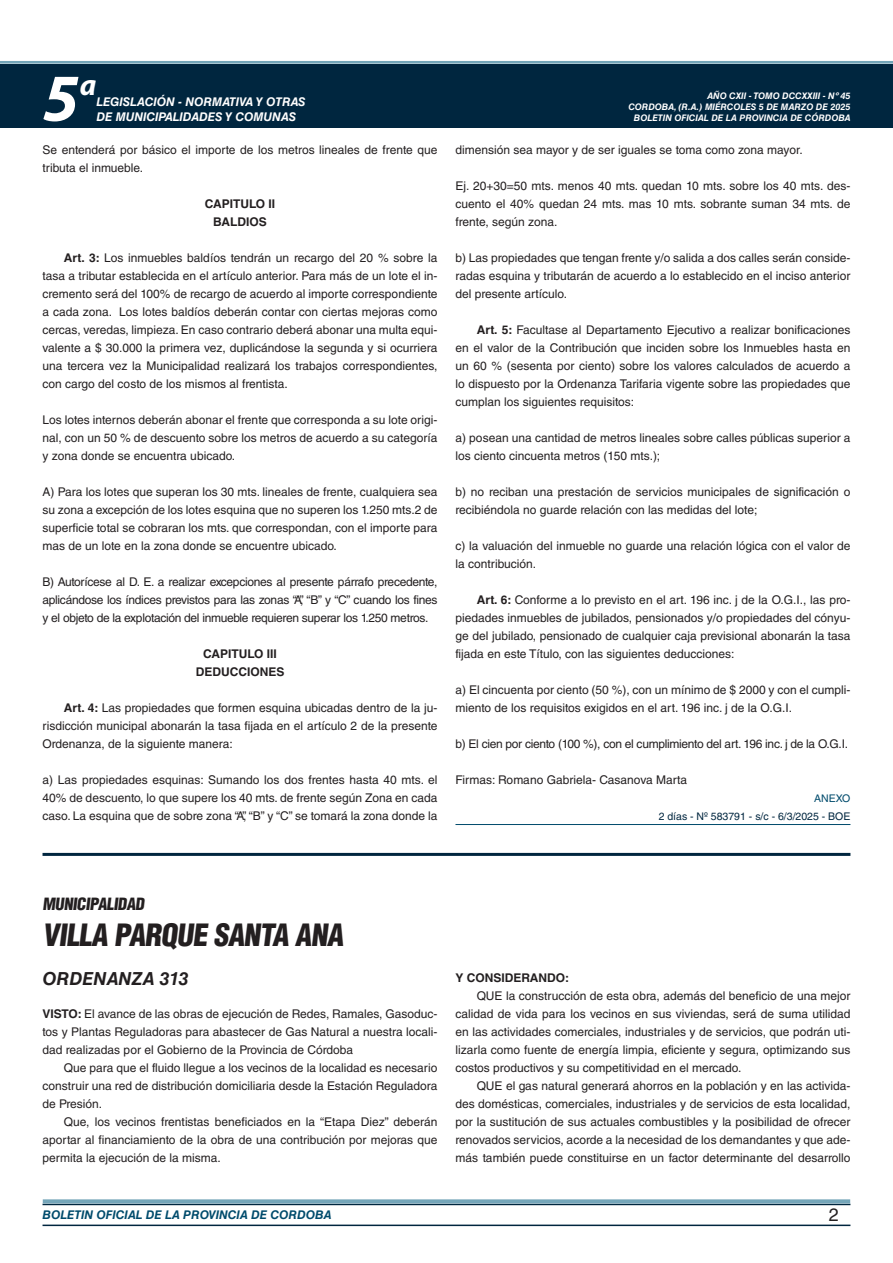
<style>
.page{position:relative;width:893px;height:1263px;background:#fff}
.page>*{position:absolute;margin:0;border:0;box-sizing:border-box;transform-origin:0 0}
.t1{font:italic 700 67.5px "Myriad Pro";color:#fff}
.BASE{font:900 condensed 30px "Helvetica LT Std";color:#231f20}
.t2{font:italic 700 30px "Myriad Pro";color:#fff}
.NOMBRE_DE_MINISTERIO{font:italic 700 18px "Helvetica LT Std";color:#231f20}
.t3{font:18px "Helvetica LT Std";color:#231f20}
.BASE-2{font:900 condensed 16.5px "Helvetica LT Std";color:#231f20}
.TEXTO_BASE{font:12px/18px "Helvetica LT Std";color:#231f20;text-align:justify}
.TEXTO_BASE-2{font:12px "Helvetica LT Std";letter-spacing:-.025em;color:#231f20}
.t4{font:italic 700 12px "Helvetica LT Std";color:#fff}
.RESUELVE{font:700 12px "Helvetica LT Std";color:#231f20}
.t5{font:italic 700 12px "Helvetica LT Std";color:#004b6c}
.TEXTO_BASE-3{font:700 12px "Helvetica LT Std";color:#231f20}
.FECHA_DE_VENCIMIENTO{font:10.5px "Helvetica LT Std";color:#00263f}
.ANEXO{font:10.5px "Helvetica LT Std";color:#004b6c}
.t6{font:italic 700 9px/10.8px "Helvetica LT Std";color:#fff;text-align:right}
.s1{font-weight:700}
</style>
<div class="page">
<div style="left:0;top:61px;width:893px;height:6px;background:#fff;opacity:.75"></div>
<div style="left:0;top:64px;width:893px;height:64px;background:#00263f"></div>
<hr style="left:43px;top:1224px;width:807px;height:2px;background:#00263f">
<div style="left:42px;top:1198px;width:809px;height:8px;background:#fff;opacity:.75"></div>
<hr style="left:455px;top:824px;width:395px;height:1px;background:#004b6c">
<hr style="left:43px;top:853px;width:807px;height:3px;background:#00263f">
<h1 class="t1" style="left:43px;top:54px;width:38px">5</h1>
<h2 class="t2" style="left:80px;top:66px;width:18px">a</h2>
<p class="t4" style="left:96px;top:95px;width:211px">LEGISLACIÓN - NORMATIVA Y OTRAS</p>
<p class="t4" style="left:96px;top:109px;width:201px">DE MUNICIPALIDADES Y COMUNAS</p>
<p class="TEXTO_BASE" style="left:43px;top:141px;width:396px">Se entenderá por básico el importe de los metros lineales de frente que tributa el inmueble.</p>
<p class="RESUELVE" style="left:205px;top:196px;width:72px">CAPITULO II</p>
<p class="RESUELVE" style="left:213px;top:214px;width:55px">BALDIOS</p>
<p class="TEXTO_BASE" style="left:43px;top:249px;width:396px;text-indent:21px"><span class="s1">Art. 3:</span> Los inmuebles baldíos tendrán un recargo del 20 % sobre la tasa a tributar establecida en el artículo anterior. Para más de un lote el in&shy;cremento será del 100% de recargo de acuerdo al importe correspondiente a cada zona. Los lotes baldíos deberán contar con ciertas mejoras como cercas, veredas, limpieza. En caso contrario deberá abonar una multa equi&shy;valente a $ 30.000 la primera vez, duplicándose la segunda y si ocurriera una tercera vez la Municipalidad realizará los trabajos correspondientes, con cargo del costo de los mismos al frentista.</p>
<p class="TEXTO_BASE" style="left:43px;top:411px;width:397px">Los lotes internos deberán abonar el frente que corresponda a su lote origi&shy;nal, con un 50 % de descuento sobre los metros de acuerdo a su categoría y zona donde se encuentra ubicado.</p>
<p class="TEXTO_BASE" style="left:43px;top:483px;width:396px">A) Para los lotes que superan los 30 mts. lineales de frente, cualquiera sea su zona a excepción de los lotes esquina que no superen los 1.250 mts.2 de superficie total se cobraran los mts. que correspondan, con el importe para mas de un lote en la zona donde se encuentre ubicado.</p>
<p class="TEXTO_BASE" style="left:43px;top:573px;width:396px">B) Autorícese al D. E. a realizar excepciones al presente párrafo precedente, aplicándose los índices previstos para las zonas “A”, “B” y “C” cuando los fines y el objeto de la explotación del inmueble requieren superar los 1.250 metros.</p>
<p class="RESUELVE" style="left:203px;top:646px;width:75px">CAPITULO III</p>
<p class="RESUELVE" style="left:196px;top:664px;width:90px">DEDUCCIONES</p>
<p class="TEXTO_BASE" style="left:43px;top:699px;width:396px;text-indent:21px"><span class="s1">Art. 4:</span> Las propiedades que formen esquina ubicadas dentro de la ju&shy;risdicción municipal abonarán la tasa fijada en el artículo 2 de la presente Ordenanza, de la siguiente manera:</p>
<p class="TEXTO_BASE" style="left:43px;top:771px;width:396px">a) Las propiedades esquinas: Sumando los dos frentes hasta 40 mts. el 40% de descuento, lo que supere los 40 mts. de frente según Zona en cada caso. La esquina que de sobre zona “A”, “B” y “C” se tomará la zona donde la</p>
<p class="t6" style="left:628px;top:91px;width:224px">AÑO CXII - TOMO DCCXXIII - Nº 45<br>CORDOBA, (R.A.) MIÉRCOLES 5 DE MARZO DE 2025<br>BOLETIN OFICIAL DE LA PROVINCIA DE CÓRDOBA</p>
<p class="TEXTO_BASE" style="left:455px;top:141px;width:349px">dimensión sea mayor y de ser iguales se toma como zona mayor.</p>
<p class="TEXTO_BASE" style="left:455px;top:177px;width:396px">Ej. 20+30=50 mts. menos 40 mts. quedan 10 mts. sobre los 40 mts. des&shy;cuento el 40% quedan 24 mts. mas 10 mts. sobrante suman 34 mts. de frente, según zona.</p>
<p class="TEXTO_BASE" style="left:455px;top:249px;width:396px">b) Las propiedades que tengan frente y/o salida a dos calles serán conside&shy;radas esquina y tributarán de acuerdo a lo establecido en el inciso anterior del presente artículo.</p>
<p class="TEXTO_BASE" style="left:455px;top:321px;width:396px;text-indent:21px"><span class="s1">Art. 5:</span> Facultase al Departamento Ejecutivo a realizar bonificaciones en el valor de la Contribución que inciden sobre los Inmuebles hasta en un 60 % (sesenta por ciento) sobre los valores calculados de acuerdo a lo dispuesto por la Ordenanza Tarifaria vigente sobre las propiedades que cumplan los siguientes requisitos:</p>
<p class="TEXTO_BASE" style="left:455px;top:429px;width:396px">a) posean una cantidad de metros lineales sobre calles públicas superior a los ciento cincuenta metros (150 mts.);</p>
<p class="TEXTO_BASE" style="left:455px;top:483px;width:396px">b) no reciban una prestación de servicios municipales de significación o recibiéndola no guarde relación con las medidas del lote;</p>
<p class="TEXTO_BASE" style="left:455px;top:537px;width:396px">c) la valuación del inmueble no guarde una relación lógica con el valor de la contribución.</p>
<p class="TEXTO_BASE" style="left:455px;top:591px;width:396px;text-indent:21px"><span class="s1">Art. 6:</span> Conforme a lo previsto en el art. 196 inc. j de la O.G.I., las pro&shy;piedades inmuebles de jubilados, pensionados y/o propiedades del cónyu&shy;ge del jubilado, pensionado de cualquier caja previsional abonarán la tasa fijada en este Título, con las siguientes deducciones:</p>
<p class="TEXTO_BASE" style="left:455px;top:681px;width:396px">a) El cincuenta por ciento (50 %), con un mínimo de $ 2000 y con el cumpli&shy;miento de los requisitos exigidos en el art. 196 inc. j de la O.G.I.</p>
<p class="TEXTO_BASE-2" style="left:455px;top:737px;width:394px">b) El cien por ciento (100 %), con el cumplimiento del art. 196 inc. j de la O.G.I.</p>
<p class="TEXTO_BASE" style="left:455px;top:771px;width:233px">Firmas: Romano Gabriela- Casanova Marta</p>
<p class="ANEXO" style="left:814px;top:792px;width:38px">ANEXO</p>
<p class="FECHA_DE_VENCIMIENTO" style="left:659px;top:810px;width:193px">2 días - Nº 583791 - s/c - 6/3/2025 - BOE</p>
<p class="BASE-2" style="left:43px;top:893px;width:106px">MUNICIPALIDAD</p>
<p class="BASE" style="left:43px;top:916px;width:307px">VILLA PARQUE SANTA ANA</p>
<p class="NOMBRE_DE_MINISTERIO" style="left:43px;top:967px;width:148px">ORDENANZA 313</p>
<p class="TEXTO_BASE" style="left:43px;top:1005px;width:396px"><span class="s1">VISTO:</span> El avance de las obras de ejecución de Redes, Ramales, Gasoduc&shy;tos y Plantas Reguladoras para abastecer de Gas Natural a nuestra locali&shy;dad realizadas por el Gobierno de la Provincia de Córdoba</p>
<p class="TEXTO_BASE" style="left:43px;top:1059px;width:396px;text-indent:21px">Que para que el fluido llegue a los vecinos de la localidad es necesario construir una red de distribución domiciliaria desde la Estación Reguladora de Presión.</p>
<p class="TEXTO_BASE" style="left:43px;top:1113px;width:396px;text-indent:21px">Que, los vecinos frentistas beneficiados en la “Etapa Diez” deberán aportar al financiamiento de la obra de una contribución por mejoras que permita la ejecución de la misma.</p>
<p class="TEXTO_BASE-3" style="left:455px;top:970px;width:115px">Y CONSIDERANDO:</p>
<p class="TEXTO_BASE" style="left:455px;top:987px;width:396px;text-indent:21px">QUE la construcción de esta obra, además del beneficio de una mejor calidad de vida para los vecinos en sus viviendas, será de suma utilidad en las actividades comerciales, industriales y de servicios, que podrán uti&shy;lizarla como fuente de energía limpia, eficiente y segura, optimizando sus costos productivos y su competitividad en el mercado.</p>
<p class="TEXTO_BASE" style="left:455px;top:1077px;width:396px;text-indent:21px">QUE el gas natural generará ahorros en la población y en las activida&shy;des domésticas, comerciales, industriales y de servicios de esta localidad, por la sustitución de sus actuales combustibles y la posibilidad de ofrecer renovados servicios, acorde a la necesidad de los demandantes y que ade&shy;más también puede constituirse en un factor determinante del desarrollo</p>
<p class="t5" style="left:43px;top:1208px;width:290px">BOLETIN OFICIAL DE LA PROVINCIA DE CORDOBA</p>
<p class="t3" style="left:829px;top:1204px;width:12px">2</p>
</div>
